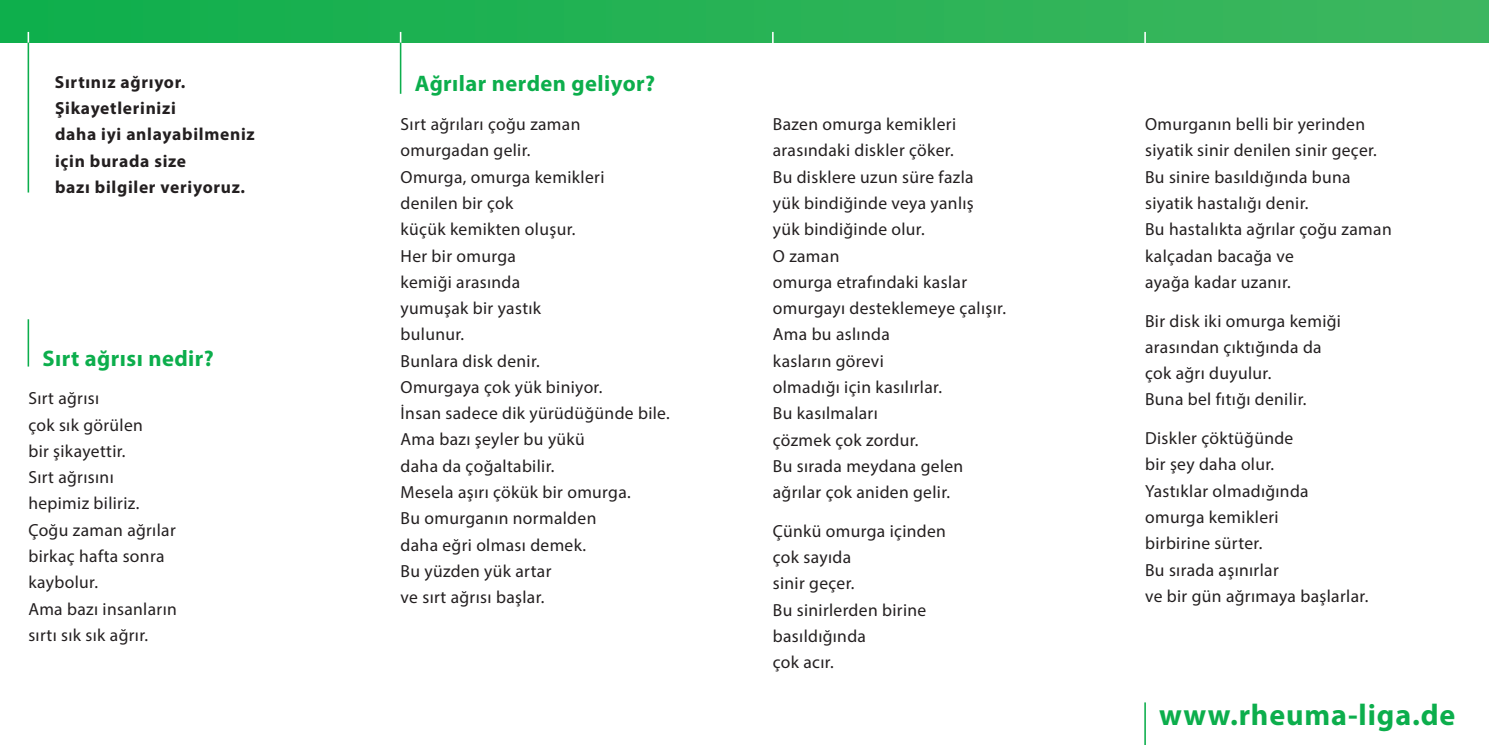
<style>
.page{position:relative;width:1489px;height:745px;background:#fff}
.page>*{position:absolute;margin:0;border:0;box-sizing:border-box;transform-origin:0 0}
.t1{font:700 30px "Myriad Pro";letter-spacing:.03em;color:#0cae4c}
.t2{font:700 22.5px "Myriad Pro";letter-spacing:.02em;color:#0cae4c}
.t3{font:17.5px/26.2px "Myriad Pro";letter-spacing:.02em;color:#231f20}
.t4{font:700 17.5px/26.2px "Myriad Pro";letter-spacing:.04em;color:#231f20}
</style>
<div class="page">
<div style="left:0;top:0;width:1488px;height:43px;background:linear-gradient(to right,#0faf4c,#3eb65f)"></div>
<hr style="left:28px;top:43px;width:1px;height:149px;background:#0cae4c">
<hr style="left:28px;top:319px;width:1px;height:47px;background:#0cae4c">
<hr style="left:400px;top:43px;width:1px;height:51px;background:#0cae4c">
<hr style="left:1144px;top:702px;width:1px;height:42px;background:#0cae4c">
<p class="t4" style="left:55px;top:70px;width:201px">Sırtınız ağrıyor.<br>Şikayetlerinizi<br>daha iyi anlayabilmeniz için burada size<br>bazı bilgiler veriyoruz.</p>
<p class="t2" style="left:415px;top:75px;width:242px">Ağrılar nerden geliyor?</p>
<p class="t3" style="left:400px;top:112px;width:271px">Sırt ağrıları çoğu zaman omurgadan gelir.<br>Omurga, omurga kemikleri<br>denilen bir çok<br>küçük kemikten oluşur.<br>Her bir omurga<br>kemiği arasında<br>yumuşak bir yastık<br>bulunur.<br>Bunlara disk denir.<br>Omurgaya çok yük biniyor.<br>İnsan sadece dik yürüdüğünde bile.<br>Ama bazı şeyler bu yükü<br>daha da çoğaltabilir.<br>Mesela aşırı çökük bir omurga.<br>Bu omurganın normalden<br>daha eğri olması demek.<br>Bu yüzden yük artar<br>ve sırt ağrısı başlar.</p>
<p class="t3" style="left:1144px;top:112px;width:248px">Omurganın belli bir yerinden siyatik sinir denilen sinir geçer.<br>Bu sinire basıldığında buna siyatik hastalığı denir.<br>Bu hastalıkta ağrılar çoğu zaman kalçadan bacağa ve<br>ayağa kadar uzanır.</p>
<p class="t3" style="left:772px;top:112px;width:234px">Bazen omurga kemikleri arasındaki diskler çöker.<br>Bu disklere uzun süre fazla<br>yük bindiğinde veya yanlış<br>yük bindiğinde olur.<br>O zaman<br>omurga etrafındaki kaslar omurgayı desteklemeye çalışır.<br>Ama bu aslında<br>kasların görevi<br>olmadığı için kasılırlar.<br>Bu kasılmaları<br>çözmek çok zordur.<br>Bu sırada meydana gelen ağrılar çok aniden gelir.</p>
<p class="t3" style="left:772px;top:519px;width:175px">Çünkü omurga içinden çok sayıda<br>sinir geçer.<br>Bu sinirlerden birine basıldığında<br>çok acır.</p>
<p class="t3" style="left:1144px;top:309px;width:197px">Bir disk iki omurga kemiği arasından çıktığında da çok ağrı duyulur.<br>Buna bel fıtığı denilir.</p>
<p class="t3" style="left:1144px;top:426px;width:225px">Diskler çöktüğünde<br>bir şey daha olur.<br>Yastıklar olmadığında omurga kemikleri<br>birbirine sürter.<br>Bu sırada aşınırlar<br>ve bir gün ağrımaya başlarlar.</p>
<p class="t2" style="left:43px;top:349px;width:173px">Sırt ağrısı nedir?</p>
<p class="t3" style="left:28px;top:386px;width:150px">Sırt ağrısı<br>çok sık görülen<br>bir şikayettir.<br>Sırt ağrısını hepimiz biliriz.<br>Çoğu zaman ağrılar birkaç hafta sonra kaybolur.<br>Ama bazı insanların sırtı sık sık ağrır.</p>
<h1 class="t1" style="left:1159px;top:703px;width:298px">www.rheuma-liga.de</h1>
</div>
